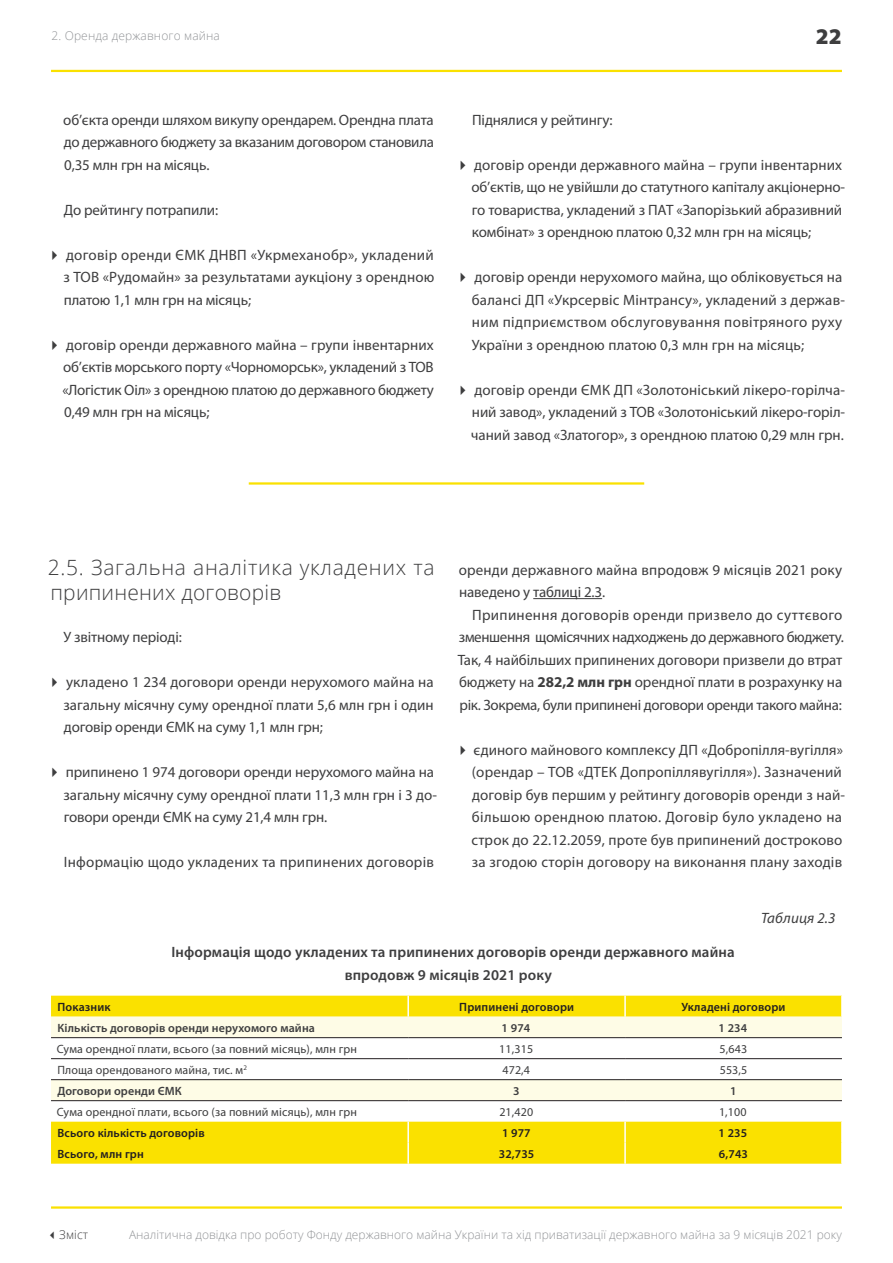
<style>
.page{position:relative;width:893px;height:1263px;background:#fff}
.page>*{position:absolute;margin:0;border:0;box-sizing:border-box;transform-origin:0 0}
.t1{font:900 22.5px "Myriad Pro";color:#3e3e3f}
.subtitle{font:300 21px/25.2px "Open Sans";letter-spacing:.035em;color:#3e3e3f}
.body_text{font:15px/22.5px "Myriad Pro";color:#3e3e3f;text-align:justify}
.Tab_title{font:600 15px/22.5px "Myriad Pro";letter-spacing:.01em;color:#3e3e3f}
.body_text-2{font:15px "Myriad Pro";letter-spacing:.02em;color:#3e3e3f}
.tab_N{font:italic 15px "Myriad Pro";letter-spacing:.01em;color:#3e3e3f}
.t2{font:300 12px "Open Sans";color:#939598}
.left{font:12px "Myriad Pro";letter-spacing:.01em;color:#3e3e3f}
.head{font:600 12px "Myriad Pro";letter-spacing:.01em;color:#231f20}
.colored{font:600 12px "Myriad Pro";letter-spacing:.01em;color:#3e3e3f}
.body{font:12px "Myriad Pro";letter-spacing:.01em;color:#3e3e3f}
.t3{font:300 12px "Open Sans";letter-spacing:.01em;color:#3e3e3f}
.s1{font-weight:700}
</style>
<div class="page">
<hr style="left:51px;top:70px;width:791px;height:2px;background:#fae100">
<hr style="left:51px;top:1206px;width:791px;height:3px;background:#fae100">
<hr style="left:249px;top:482px;width:395px;height:3px;background:#fae100">
<hr style="left:533px;top:598px;width:69px;height:1px;background:#3e3e3f">
<svg style="left:51px;top:996px;width:791px;height:168px;fill:#fae100"></svg>
<svg style="left:51px;top:1017px;width:791px;height:83px;fill:#fefce6"></svg>
<hr style="left:407px;top:996px;width:2px;height:21px;background:#fff">
<hr style="left:624px;top:996px;width:2px;height:21px;background:#fff">
<hr style="left:624px;top:1122px;width:2px;height:21px;background:#fff">
<hr style="left:624px;top:1143px;width:2px;height:21px;background:#fff">
<hr style="left:841px;top:996px;width:2px;height:21px;background:#fff">
<hr style="left:407px;top:1122px;width:2px;height:21px;background:#fff">
<hr style="left:407px;top:1143px;width:2px;height:21px;background:#fff">
<hr style="left:841px;top:1122px;width:2px;height:21px;background:#fff">
<hr style="left:841px;top:1143px;width:2px;height:21px;background:#fff">
<hr style="left:51px;top:1037px;width:357px;height:1px;background:#241f21">
<hr style="left:408px;top:1037px;width:217px;height:1px;background:#241f21">
<hr style="left:625px;top:1037px;width:217px;height:1px;background:#241f21">
<hr style="left:51px;top:1058px;width:357px;height:1px;background:#241f21">
<hr style="left:408px;top:1058px;width:217px;height:1px;background:#241f21">
<hr style="left:625px;top:1058px;width:217px;height:1px;background:#241f21">
<hr style="left:51px;top:1079px;width:357px;height:1px;background:#241f21">
<hr style="left:408px;top:1079px;width:217px;height:1px;background:#241f21">
<hr style="left:625px;top:1079px;width:217px;height:1px;background:#241f21">
<hr style="left:51px;top:1100px;width:357px;height:1px;background:#241f21">
<hr style="left:408px;top:1100px;width:217px;height:1px;background:#241f21">
<hr style="left:625px;top:1100px;width:217px;height:1px;background:#241f21">
<p class="t2" style="left:52px;top:27px;width:170px">2. Оренда державного майна</p>
<h1 class="t1" style="left:816px;top:24px;width:28px">22</h1>
<p class="body_text" style="left:63px;top:108px;width:372px">об’єкта оренди шляхом викупу орендарем. Орендна плата до державного бюджету за вказаним договором становила 0,35 млн грн на місяць.</p>
<p class="body_text" style="left:64px;top:198px;width:156px">До рейтингу потрапили:</p>
<p class="body_text" style="left:63px;top:243px;width:372px">договір оренди ЄМК ДНВП «Укрмеханобр», укладений з ТОВ «Рудомайн» за результатами аукціону з орендною платою 1,1 млн грн на місяць;</p>
<p class="body_text" style="left:62px;top:333px;width:373px">договір оренди державного майна – групи інвентарних об’єктів морського порту «Чорноморськ», укладений з ТОВ «Логістик Оіл» з орендною платою до державного бюджету 0,49 млн грн на місяць;</p>
<p class="body_text" style="left:472px;top:108px;width:142px">Піднялися у рейтингу:</p>
<p class="body_text" style="left:471px;top:153px;width:375px;text-align:left">договір оренди державного майна – групи інвентарних об’єктів, що не увійшли до статутного капіталу акціонерно&shy;го товариства, укладений з ПАТ «Запорізький абразивний комбінат» з орендною платою 0,32 млн грн на місяць;</p>
<p class="body_text" style="left:472px;top:266px;width:375px;text-align:left">договір оренди нерухомого майна, що обліковується на балансі ДП «Укрсервіс Мінтрансу», укладений з держав&shy;ним підприємством обслуговування повітряного руху України з орендною платою 0,3 млн грн на місяць;</p>
<p class="body_text" style="left:471px;top:378px;width:376px">договір оренди ЄМК ДП «Золотоніський лікеро-горілча&shy;ний завод», укладений з ТОВ «Золотоніський лікеро-горіл&shy;чаний завод «Златогор», з орендною платою 0,29 млн грн.</p>
<p class="subtitle" style="left:48px;top:554px;width:388px">2.5. Загальна аналітика укладених та припинених договорів</p>
<p class="body_text" style="left:63px;top:626px;width:120px">У звітному періоді:</p>
<p class="body_text" style="left:63px;top:671px;width:372px">укладено 1 234 договори оренди нерухомого майна на загальну місячну суму орендної плати 5,6 млн грн і один договір оренди ЄМК на суму 1,1 млн грн;</p>
<p class="body_text" style="left:63px;top:761px;width:375px;text-align:left">припинено 1 974 договори оренди нерухомого майна на загальну місячну суму орендної плати 11,3 млн грн і 3 до&shy;говори оренди ЄМК на суму 21,4 млн грн.</p>
<p class="body_text-2" style="left:64px;top:853px;width:372px">Інформацію щодо укладених та припинених договорів</p>
<p class="body_text" style="left:459px;top:558px;width:385px">оренди державного майна впродовж 9 місяців 2021 року наведено у таблиці 2.3.</p>
<p class="body_text" style="left:458px;top:603px;width:388px;text-indent:14px">Припинення договорів оренди призвело до суттєвого зменшення щомісячних надходжень до державного бюджету.<br>Так, 4 найбільших припинених договори призвели до втрат бюджету на <span class="s1">282,2 млн грн</span> орендної плати в розрахунку на рік. Зокрема, були припинені договори оренди такого майна:</p>
<p class="body_text" style="left:471px;top:738px;width:375px;text-align:left">єдиного майнового комплексу ДП «Добропілля-вугілля» (орендар – ТОВ «ДТЕК Допропіллявугілля»). Зазначений договір був першим у рейтингу договорів оренди з най&shy;більшою орендною платою. Договір було укладено на строк до 22.12.2059, проте був припинений достроково за згодою сторін договору на виконання плану заходів</p>
<p class="tab_N" style="left:761px;top:908px;width:76px">Таблиця 2.3</p>
<p class="Tab_title" style="left:345px;top:940px;width:392px;text-indent:-173px">Інформація щодо укладених та припинених договорів оренди державного майна впродовж 9 місяців 2021 року</p>
<p class="head" style="left:58px;top:999px;width:55px">Показник</p>
<p class="head" style="left:459px;top:999px;width:116px">Припинені договори</p>
<p class="head" style="left:681px;top:999px;width:106px">Укладені договори</p>
<p class="colored" style="left:58px;top:1020px;width:259px">Кількість договорів оренди нерухомого майна</p>
<p class="colored" style="left:502px;top:1020px;width:30px">1 974</p>
<p class="colored" style="left:718px;top:1020px;width:30px">1 234</p>
<p class="left" style="left:57px;top:1041px;width:302px">Сума орендної плати, всього (за повний місяць), млн грн</p>
<p class="body" style="left:499px;top:1041px;width:35px">11,315</p>
<p class="body" style="left:720px;top:1041px;width:29px">5,643</p>
<p class="left" style="left:57px;top:1062px;width:191px">Площа орендованого майна, тис. м<sup>2</sup></p>
<p class="body" style="left:502px;top:1062px;width:29px">472,4</p>
<p class="body" style="left:720px;top:1062px;width:29px">553,5</p>
<p class="colored" style="left:57px;top:1083px;width:126px">Договори оренди ЄМК</p>
<p class="colored" style="left:513px;top:1083px;width:8px">3</p>
<p class="colored" style="left:730px;top:1083px;width:8px">1</p>
<p class="left" style="left:57px;top:1104px;width:302px">Сума орендної плати, всього (за повний місяць), млн грн</p>
<p class="body" style="left:499px;top:1104px;width:35px">21,420</p>
<p class="body" style="left:719px;top:1104px;width:29px">1,100</p>
<p class="head" style="left:58px;top:1125px;width:149px">Всього кількість договорів</p>
<p class="head" style="left:502px;top:1125px;width:30px">1 977</p>
<p class="head" style="left:719px;top:1125px;width:30px">1 235</p>
<p class="head" style="left:58px;top:1146px;width:88px">Всього, млн грн</p>
<p class="head" style="left:499px;top:1146px;width:37px">32,735</p>
<p class="head" style="left:719px;top:1146px;width:31px">6,743</p>
<p class="t3" style="left:47px;top:1226px;width:43px">✓Зміст</p>
<p class="t2" style="left:129px;top:1227px;width:714px">Аналітична довідка про роботу Фонду державного майна України та хід приватизації державного майна за 9 місяців 2021 року</p>
</div>
